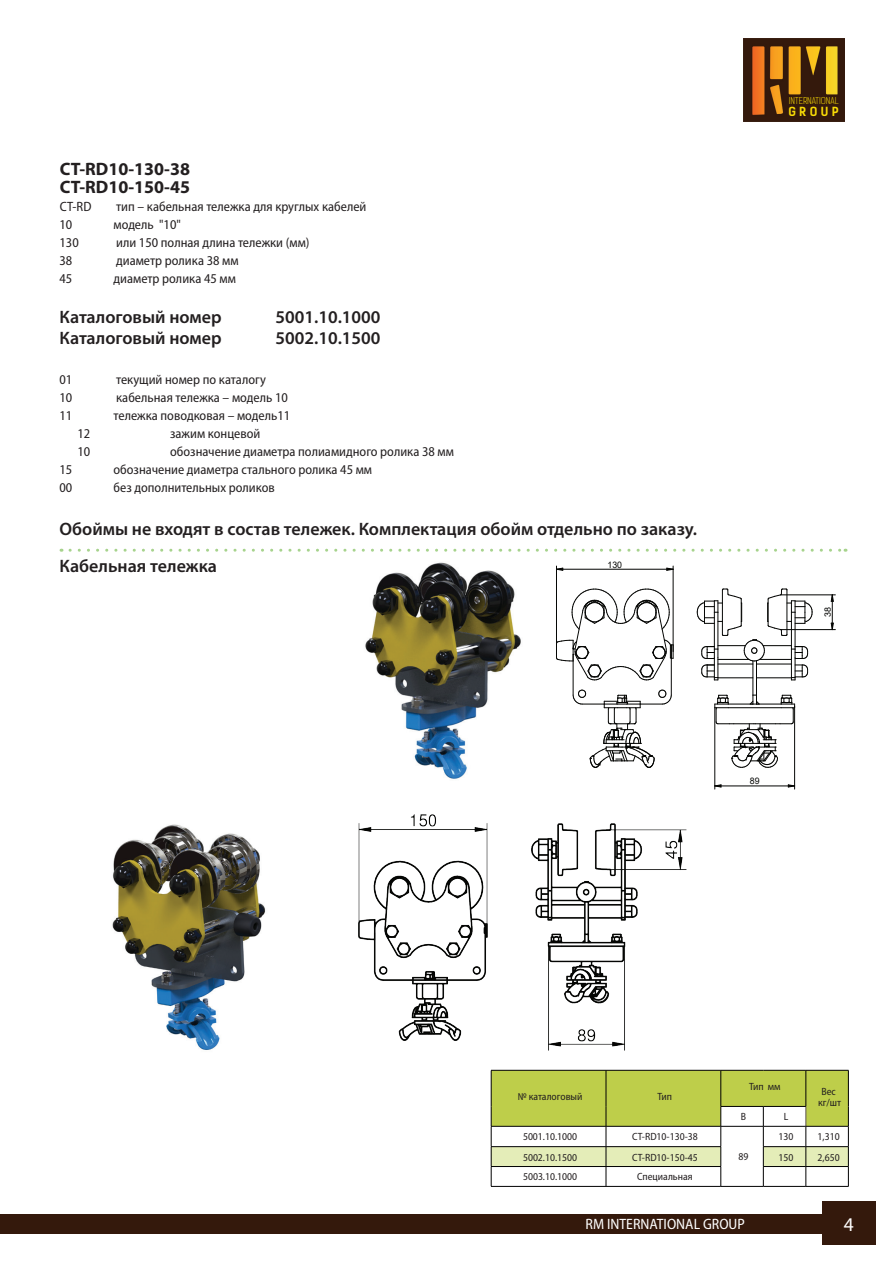
<style>
.page{position:relative;width:893px;height:1263px;background:#fff}
.page>*{position:absolute;margin:0;border:0;box-sizing:border-box;transform-origin:0 0}
.t1{font:19.5px "Myriad Pro";color:#fff}
.t2{font:600 18px/36.8px "Myriad Pro";color:#231f20}
.t3{font:700 18px/18px "Myriad Pro";color:#231f20}
.t4{font:semi-condensed 15px "Myriad Pro";color:#fff}
.t5{font:semi-condensed 13.5px "Myriad Pro";color:#231f20}
.t6{font:700 12px "Kelson Sans";letter-spacing:.28em;color:#fadd06}
.t7{font:semi-condensed 10.5px/10.5px "Myriad Pro";color:#231f20;text-align:center}
.t8{font:300 9px "Kelson Sans";color:#fadd06}
.t9{font:9px "Arial";color:#040503}
.t10{font:8.7px "Arial";color:#040503}
</style>
<div class="page">
<div style="left:0;top:1214px;width:828px;height:20px;background:#34190c"></div>
<div style="left:822px;top:1202px;width:54px;height:43px;background:#34190c"></div>
<img style="left:744px;top:39px;width:101px;height:83px">
<hr style="left:491px;top:1186px;width:115px;height:1px;background:#000">
<hr style="left:606px;top:1186px;width:115px;height:1px;background:#000">
<hr style="left:763px;top:1186px;width:43px;height:1px;background:#000">
<hr style="left:806px;top:1186px;width:43px;height:1px;background:#000">
<hr style="left:721px;top:1186px;width:42px;height:1px;background:#000">
<svg style="left:491px;top:1070px;width:358px;height:116px"></svg>
<hr style="left:806px;top:1146px;width:43px;height:1px;background:#000">
<svg style="left:70px;top:549px;width:776px;height:3px"></svg>
<hr style="left:573px;top:654px;width:1px;height:41px;background:#040503">
<hr style="left:671px;top:658px;width:1px;height:37px;background:#040503">
<svg style="left:556px;top:588px;width:118px;height:93px"></svg>
<svg style="left:572px;top:689px;width:100px;height:79px"></svg>
<hr style="left:752px;top:661px;width:1px;height:34px;background:#040503">
<hr style="left:756px;top:661px;width:1px;height:34px;background:#040503">
<svg style="left:714px;top:695px;width:81px;height:73px"></svg>
<svg style="left:696px;top:588px;width:117px;height:92px"></svg>
<hr style="left:556px;top:566px;width:1px;height:77px;background:#040503">
<hr style="left:673px;top:566px;width:1px;height:85px;background:#040503">
<svg style="left:666px;top:568px;width:8px;height:3px"></svg>
<hr style="left:556px;top:569px;width:117px;height:1px;background:#040503">
<hr style="left:781px;top:595px;width:54px;height:1px;background:#040503">
<hr style="left:781px;top:629px;width:54px;height:1px;background:#040503">
<svg style="left:831px;top:594px;width:3px;height:8px"></svg>
<svg style="left:831px;top:623px;width:3px;height:7px"></svg>
<hr style="left:832px;top:595px;width:1px;height:35px;background:#040503">
<hr style="left:714px;top:708px;width:1px;height:81px;background:#040503">
<hr style="left:794px;top:706px;width:1px;height:83px;background:#040503">
<svg style="left:714px;top:784px;width:8px;height:3px"></svg>
<hr style="left:715px;top:786px;width:80px;height:1px;background:#040503">
<img style="left:365px;top:562px;width:156px;height:217px">
<img style="left:358px;top:814px;width:328px;height:236px">
<img style="left:112px;top:824px;width:154px;height:226px">
<h2 class="t3" style="left:60px;top:159px;width:132px">CT-RD10-130-38<br>CT-RD10-150-45</h2>
<p class="t5" style="left:60px;top:198px;width:33px">CT-RD</p>
<p class="t5" style="left:116px;top:198px;width:252px">тип – кабельная тележка для круглых кабелей</p>
<p class="t5" style="left:60px;top:216px;width:14px">10</p>
<p class="t5" style="left:114px;top:216px;width:69px">модель "10"</p>
<p class="t5" style="left:60px;top:234px;width:21px">130</p>
<p class="t5" style="left:116px;top:234px;width:195px">или 150 полная длина тележки (мм)</p>
<p class="t5" style="left:60px;top:252px;width:14px">38</p>
<p class="t5" style="left:116px;top:252px;width:124px">диаметр ролика 38 мм</p>
<p class="t5" style="left:60px;top:270px;width:14px">45</p>
<p class="t5" style="left:114px;top:270px;width:124px">диаметр ролика 45 мм</p>
<h2 class="t2" style="left:60px;top:298px;width:164px">Каталоговый номер</h2>
<h2 class="t2" style="left:276px;top:298px;width:106px">5001.10.1000</h2>
<h2 class="t2" style="left:60px;top:319px;width:164px">Каталоговый номер</h2>
<h2 class="t2" style="left:276px;top:319px;width:106px">5002.10.1500</h2>
<p class="t5" style="left:60px;top:371px;width:14px">01</p>
<p class="t5" style="left:116px;top:371px;width:151px">текущий номер по каталогу</p>
<p class="t5" style="left:60px;top:389px;width:14px">10</p>
<p class="t5" style="left:116px;top:389px;width:173px">кабельная тележка – модель 10</p>
<p class="t5" style="left:60px;top:407px;width:14px">11</p>
<p class="t5" style="left:114px;top:407px;width:178px">тележка поводковая – модель11</p>
<p class="t5" style="left:78px;top:425px;width:14px">12</p>
<p class="t5" style="left:170px;top:425px;width:92px">зажим концевой</p>
<p class="t5" style="left:78px;top:443px;width:14px">10</p>
<p class="t5" style="left:170px;top:443px;width:285px">обозначение диаметра полиамидного ролика 38 мм</p>
<p class="t5" style="left:60px;top:461px;width:14px">15</p>
<p class="t5" style="left:114px;top:461px;width:260px">обозначение диаметра стального ролика 45 мм</p>
<p class="t5" style="left:60px;top:479px;width:14px">00</p>
<p class="t5" style="left:114px;top:479px;width:163px">без дополнительных роликов</p>
<h2 class="t2" style="left:60px;top:510px;width:639px">Обоймы не входят в состав тележек. Комплектация обойм отдельно по заказу.<br>Кабельная тележка</h2>
<p class="t9" style="left:607px;top:558px;width:16px">130</p>
<p class="t8" style="left:789px;top:96px;width:51px">INTERNATIONAL</p>
<p class="t6" style="left:788px;top:104px;width:52px">GROUP</p>
<p class="t10" style="left:822px;top:617px;width:12px;rotate:-90deg">38</p>
<p class="t9" style="left:750px;top:775px;width:11px">89</p>
<p class="t7" style="left:518px;top:1091px;width:66px">№ каталоговый</p>
<p class="t7" style="left:658px;top:1091px;width:16px">Тип</p>
<p class="t7" style="left:523px;top:1131px;width:56px">5001.10.1000</p>
<p class="t7" style="left:632px;top:1131px;width:67px">CT-RD10-130-38</p>
<p class="t7" style="left:749px;top:1081px;width:33px">Тип мм</p>
<p class="t7" style="left:741px;top:1111px;width:7px">B</p>
<p class="t7" style="left:784px;top:1111px;width:6px">L</p>
<p class="t7" style="left:818px;top:1086px;width:25px">Вес кг/шт</p>
<p class="t7" style="left:779px;top:1131px;width:16px">130</p>
<p class="t7" style="left:818px;top:1131px;width:24px">1,310</p>
<p class="t7" style="left:523px;top:1151px;width:56px">5002.10.1500</p>
<p class="t7" style="left:632px;top:1151px;width:67px">CT-RD10-150-45</p>
<p class="t7" style="left:779px;top:1151px;width:16px">150</p>
<p class="t7" style="left:818px;top:1151px;width:24px">2,650</p>
<p class="t7" style="left:523px;top:1171px;width:56px">5003.10.1000</p>
<p class="t7" style="left:637px;top:1171px;width:57px">Специальная</p>
<p class="t7" style="left:739px;top:1151px;width:11px">89</p>
<p class="t4" style="left:585px;top:1215px;width:161px">RM INTERNATIONAL GROUP</p>
<h1 class="t1" style="left:844px;top:1212px;width:12px">4</h1>
</div>
